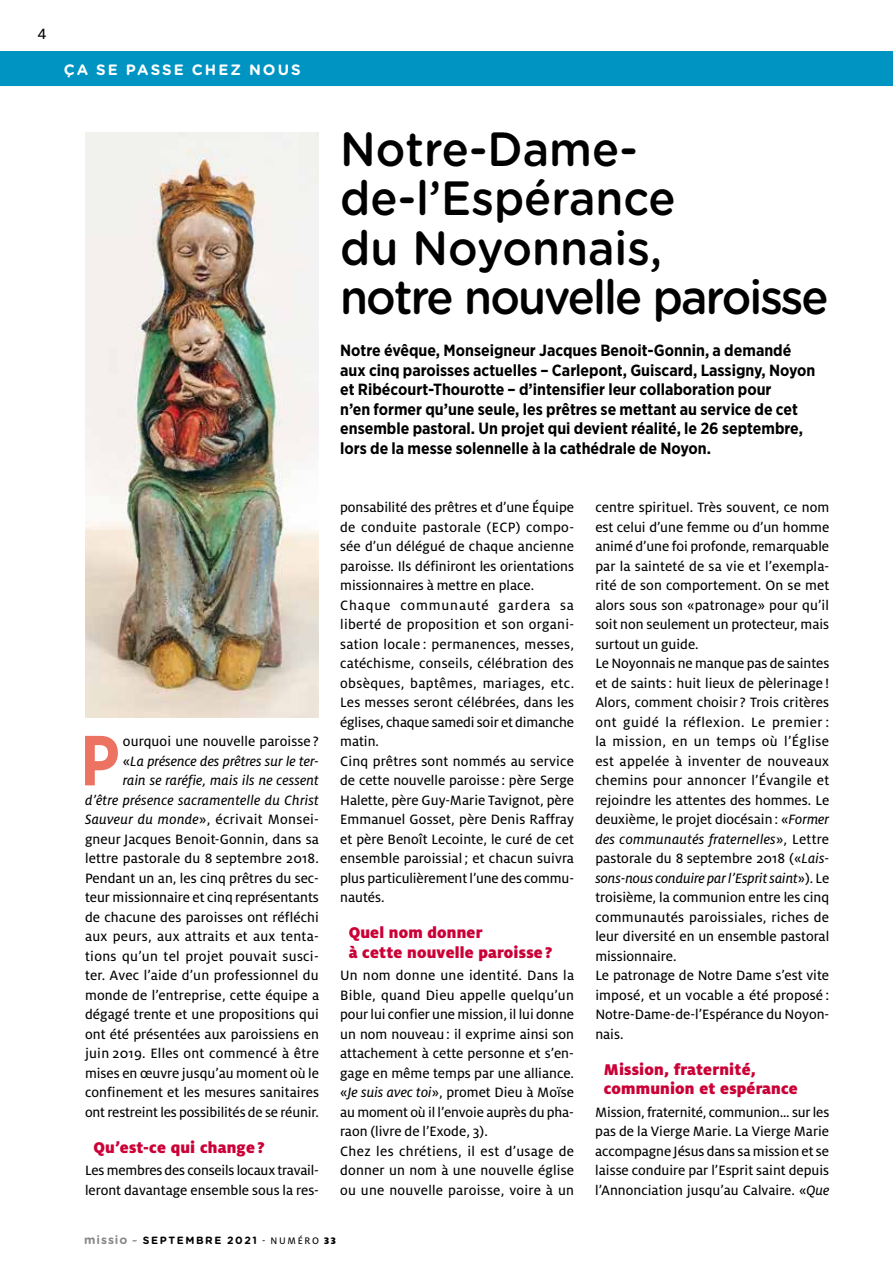
<style>
.page{position:relative;width:893px;height:1263px;background:#fff}
.page>*{position:absolute;margin:0;border:0;box-sizing:border-box;transform-origin:0 0}
.t1{font:700 70.65px "Gotham Narrow";color:#ec7261;scale:.95 1}
.t2{font:500 48px/49.5px "Gotham Rounded";letter-spacing:-.02em;color:#000;scale:.94 1}
.t3{font:900 17.25px/19.5px "Milo OT";letter-spacing:.01em;color:#ca0037}
.t4{font:16.5px "Milo OT Text";color:#000}
.t5{font:700 16.2px/19.5px "Gotham Narrow";color:#000}
.t6{font:15px/19.5px "Milo OT Text";color:#000}
.t7{font:15px/19.5px "Milo OT Text Ita";letter-spacing:.005em;color:#000;text-align:right}
.t8{font:700 15px "Gotham Rounded";letter-spacing:.14em;color:#fff}
.t9{font:700 10.5px "Gotham Rounded";letter-spacing:.15em;color:#000}
.s1{font-family:"Milo OT Text"}
.s2{font-family:"Milo OT Text Ita"}
.s3{font-size:12px;color:#87888a}
.s4{font-style:italic;color:#87888a}
.s5{font-family:"Milo OT Text";font-weight:400}
.s6{font-family:"Milo OT";font-weight:900}
</style>
<div class="page">
<img style="left:85px;top:132px;width:234px;height:585px">
<hr style="left:0;top:85px;width:893px;height:1px;background:#87888a">
<div style="left:0;top:51px;width:893px;height:34px;background:#0094c2"></div>
<p class="t4" style="left:38px;top:24px;width:11px">4</p>
<p class="t8" style="left:64px;top:59px;width:239px">ÇA SE PASSE CHEZ NOUS</p>
<h1 class="t1" style="left:80px;top:715px;width:43px">P</h1>
<p class="t6" style="left:123px;top:732px;width:197px">ourquoi une nouvelle paroisse ?</p>
<p class="t7" style="left:85px;top:751px;width:235px"><span class="s1">«</span>La présence des prêtres sur le ter-<br>rain se raréfie, mais ils ne cessent<br>d’être présence sacramentelle du Christ</p>
<p class="t6" style="left:85px;top:810px;width:236px;text-align:justify"><span class="s2">Sauveur du monde</span>», écrivait Monsei&shy;gneur Jacques Benoit-Gonnin, dans sa lettre pastorale du 8 septembre 2018.<br>Pendant un an, les cinq prêtres du sec&shy;teur missionnaire et cinq représentants de chacune des paroisses ont réfléchi aux peurs, aux attraits et aux tenta&shy;tions qu’un tel projet pouvait susci&shy;ter. Avec l’aide d’un professionnel du monde de l’entreprise, cette équipe a dégagé trente et une propositions qui ont été présentées aux paroissiens en juin 2019. Elles ont commencé à être mises en œuvre jusqu’au moment où le confinement et les mesures sanitaires ont restreint les possibilités de se réunir.</p>
<p class="t3" style="left:94px;top:1138px;width:173px">Qu’est-ce qui change ?</p>
<p class="t6" style="left:85px;top:1161px;width:235px">Les membres des conseils locaux travail&shy;leront davantage ensemble sous la res-</p>
<h2 class="t2" style="left:340px;top:122px;width:521px">Notre-Dame&shy;de-l’Espérance<br>du Noyonnais,<br>notre nouvelle paroisse</h2>
<p class="t5" style="left:340px;top:341px;width:477px">Notre évêque, Monseigneur Jacques Benoit-Gonnin, a demandé aux cinq paroisses actuelles – Carlepont, Guiscard, Lassigny, Noyon et Ribécourt-Thourotte – d’intensifier leur collaboration pour<br>n’en former qu’une seule, les prêtres se mettant au service de cet ensemble pastoral. Un projet qui devient réalité, le 26 septembre, lors de la messe solennelle à la cathédrale de Noyon.</p>
<p class="t6" style="left:340px;top:498px;width:236px">ponsabilité des prêtres et d’une Équipe de conduite pastorale (ECP) compo&shy;sée d’un délégué de chaque ancienne paroisse. Ils définiront les orientations missionnaires à mettre en place.<br>Chaque communauté gardera sa liberté de proposition et son organi&shy;sation locale : permanences, messes, catéchisme, conseils, célébration des obsèques, baptêmes, mariages, etc.<br>Les messes seront célébrées, dans les églises, chaque samedi soir et dimanche matin.<br>Cinq prêtres sont nommés au service de cette nouvelle paroisse : père Serge Halette, père Guy-Marie Tavignot, père Emmanuel Gosset, père Denis Raffray et père Benoît Lecointe, le curé de cet ensemble paroissial ; et chacun suivra plus particulièrement l’une des commu&shy;nautés.</p>
<p class="t3" style="left:349px;top:923px;width:205px">Quel nom donner<br>à cette nouvelle paroisse ?</p>
<p class="t6" style="left:340px;top:966px;width:236px">Un nom donne une identité. Dans la Bible, quand Dieu appelle quelqu’un pour lui confier une mission, il lui donne un nom nouveau : il exprime ainsi son attachement à cette personne et s’en&shy;gage en même temps par une alliance. «<span class="s2">Je suis avec toi</span>», promet Dieu à Moïse au moment où il l’envoie auprès du pha&shy;raon (livre de l’Exode, 3).<br>Chez les chrétiens, il est d’usage de donner un nom à une nouvelle église ou une nouvelle paroisse, voire à un</p>
<p class="t6" style="left:595px;top:498px;width:236px">centre spirituel. Très souvent, ce nom est celui d’une femme ou d’un homme animé d’une foi profonde, remarquable par la sainteté de sa vie et l’exempla&shy;rité de son comportement. On se met alors sous son «patronage» pour qu’il soit non seulement un protecteur, mais surtout un guide.<br>Le Noyonnais ne manque pas de saintes et de saints: huit lieux de pèlerinage !<br>Alors, comment choisir ? Trois critères ont guidé la réflexion. Le premier : la mission, en un temps où l’Église est appelée à inventer de nouveaux chemins pour annoncer l’Évangile et rejoindre les attentes des hommes. Le deuxième, le projet diocésain: «<span class="s2">Former</span></p>
<p class="t7" style="left:595px;top:829px;width:235px">des communautés fraternelles<span class="s1">», Lettre</span></p>
<p class="t6" style="left:595px;top:849px;width:235px">pastorale du 8 septembre 2018 («<span class="s2">Lais-</span></p>
<p class="t7" style="left:595px;top:868px;width:235px">sons-nous conduire par l’Esprit saint<span class="s1">»). Le</span></p>
<p class="t6" style="left:595px;top:888px;width:235px">troisième, la communion entre les cinq communautés paroissiales, riches de leur diversité en un ensemble pastoral missionnaire.<br>Le patronage de Notre Dame s’est vite imposé, et un vocable a été proposé :<br>Notre-Dame-de-l’Espérance du Noyon&shy;nais.</p>
<p class="t3" style="left:604px;top:1060px;width:196px">Mission, fraternité, communion et espérance</p>
<p class="t6" style="left:595px;top:1102px;width:236px;text-align:justify">Mission, fraternité, communion… sur les pas de la Vierge Marie. La Vierge Marie accompagne Jésus dans sa mission et se laisse conduire par l’Esprit saint depuis l’Annonciation jusqu’au Calvaire. «<span class="s2">Que</span></p>
<p class="t9" style="left:84px;top:1232px;width:253px"><span class="s3">MISSIO</span> <span class="s4">~</span> SEPTE MBRE 2021 <span class="s5">- NUMÉRO</span> <span class="s6">33</span></p>
</div>
